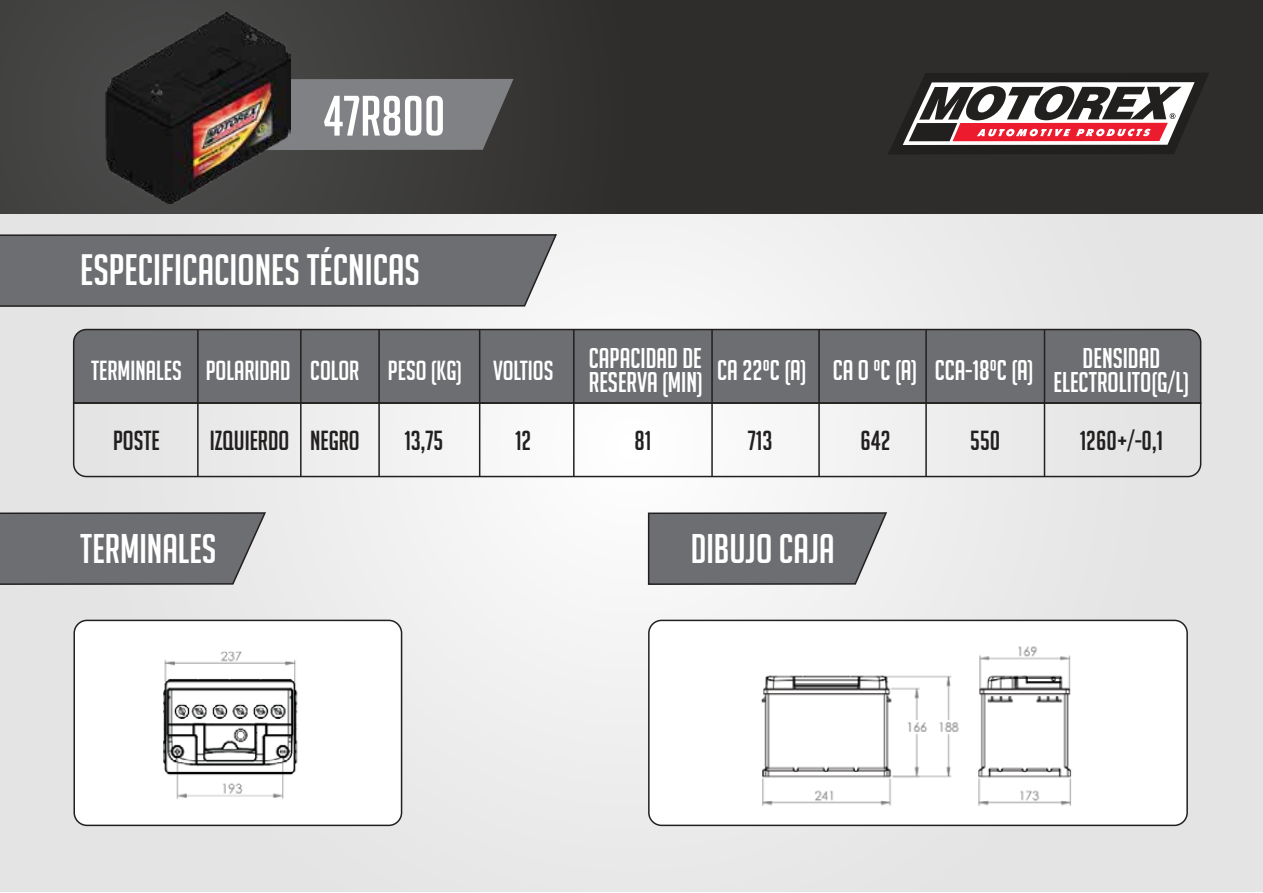
<style>
.page{position:relative;width:1263px;height:893px;background:#fff}
.page>*{position:absolute;margin:0;border:0;box-sizing:border-box;transform-origin:0 0}
.t1{font:55.35px "Big Noodle Titling";color:#fff}
.t2{font:42.9px "Big Noodle Titling";color:#fff}
.t3{font:40.35px "Big Noodle Titling";color:#fff}
.t4{font:27.9px/24.5px "Big Noodle Titling";color:#fff}
.t5{font:26.85px "Big Noodle Titling";color:#221f1f}
.t6{font:26.85px "Big Noodle Titling";color:#fff}
</style>
<div class="page">
<div style="left:1px;top:0;width:1262px;height:892px;background:linear-gradient(to right,#eaeaea,#ebebeb)"></div>
<div style="left:72px;top:328px;width:1130px;height:74px;background:#6d6e71"></div>
<svg style="left:72px;top:402px;width:1130px;height:76px"></svg>
<hr style="left:197px;top:330px;width:2px;height:147px;background:#221f1f">
<hr style="left:300px;top:330px;width:2px;height:147px;background:#221f1f">
<hr style="left:378px;top:330px;width:2px;height:147px;background:#221f1f">
<hr style="left:479px;top:330px;width:1px;height:147px;background:#221f1f">
<hr style="left:573px;top:330px;width:1px;height:147px;background:#221f1f">
<hr style="left:711px;top:330px;width:2px;height:147px;background:#221f1f">
<hr style="left:818px;top:330px;width:2px;height:147px;background:#221f1f">
<hr style="left:925px;top:330px;width:2px;height:147px;background:#221f1f">
<hr style="left:1044px;top:330px;width:1px;height:147px;background:#221f1f">
<div style="left:649px;top:620px;width:538px;height:205px;background:#fff;border-radius:13px"></div>
<div style="left:648px;top:620px;width:540px;height:206px;border:2px solid #221f1f;border-radius:13px"></div>
<div style="left:0;top:0;width:1263px;height:213px;background:linear-gradient(to right,#454645,#282625)"></div>
<svg style="left:879px;top:64px;width:336px;height:96px"></svg>
<svg style="left:290px;top:79px;width:223px;height:71px;background:#7a7b7e"></svg>
<svg style="left:0;top:233px;width:558px;height:75px;background:#727275"></svg>
<svg style="left:0;top:511px;width:267px;height:75px;background:#757679"></svg>
<svg style="left:647px;top:511px;width:241px;height:75px;background:#77777a"></svg>
<div style="left:74px;top:620px;width:328px;height:205px;background:#fff;border-radius:13px"></div>
<div style="left:73px;top:620px;width:329px;height:206px;border:2px solid #221f1f;border-radius:13px"></div>
<img style="left:106px;top:12px;width:184px;height:192px">
<img style="left:163px;top:651px;width:135px;height:148px">
<img style="left:761px;top:646px;width:311px;height:160px">
<h1 class="t1" style="left:323px;top:86px;width:124px">47R800</h1>
<h2 class="t2" style="left:80px;top:247px;width:341px">ESPECIFICACIONES TÉCNICAS</h2>
<p class="t4" style="left:589px;top:345px;width:116px">CAPACIDAD DE<br>RESERVA (MIN)</p>
<p class="t5" style="left:634px;top:426px;width:18px">81</p>
<p class="t4" style="left:1054px;top:345px;width:137px;text-align:center">DENSIDAD<br>ELECTROLITO(G/L)</p>
<p class="t4" style="left:717px;top:358px;width:91px">CA 22ºC (A)</p>
<p class="t4" style="left:833px;top:358px;width:86px">CA O ºC (A)</p>
<p class="t4" style="left:935px;top:358px;width:100px">CCA-18ºC (A)</p>
<p class="t6" style="left:388px;top:356px;width:167px">PESO (KG) VOLTIOS</p>
<p class="t6" style="left:91px;top:356px;width:92px">TERMINALES</p>
<p class="t6" style="left:206px;top:356px;width:86px">POLARIDAD</p>
<p class="t6" style="left:310px;top:356px;width:51px">COLOR</p>
<p class="t5" style="left:404px;top:426px;width:41px">13,75</p>
<p class="t5" style="left:1080px;top:426px;width:85px">1260+/-0,1</p>
<p class="t5" style="left:113px;top:426px;width:48px">POSTE</p>
<p class="t5" style="left:515px;top:426px;width:18px">12</p>
<p class="t5" style="left:210px;top:426px;width:81px">IZQUIERDO</p>
<p class="t5" style="left:310px;top:426px;width:51px">NEGRO</p>
<p class="t5" style="left:748px;top:426px;width:26px">713</p>
<p class="t5" style="left:860px;top:426px;width:32px">642</p>
<p class="t5" style="left:970px;top:426px;width:32px">550</p>
<h3 class="t3" style="left:80px;top:527px;width:138px">TERMINALES</h3>
<h3 class="t3" style="left:691px;top:527px;width:145px">DIBUJO CAJA</h3>
</div>
